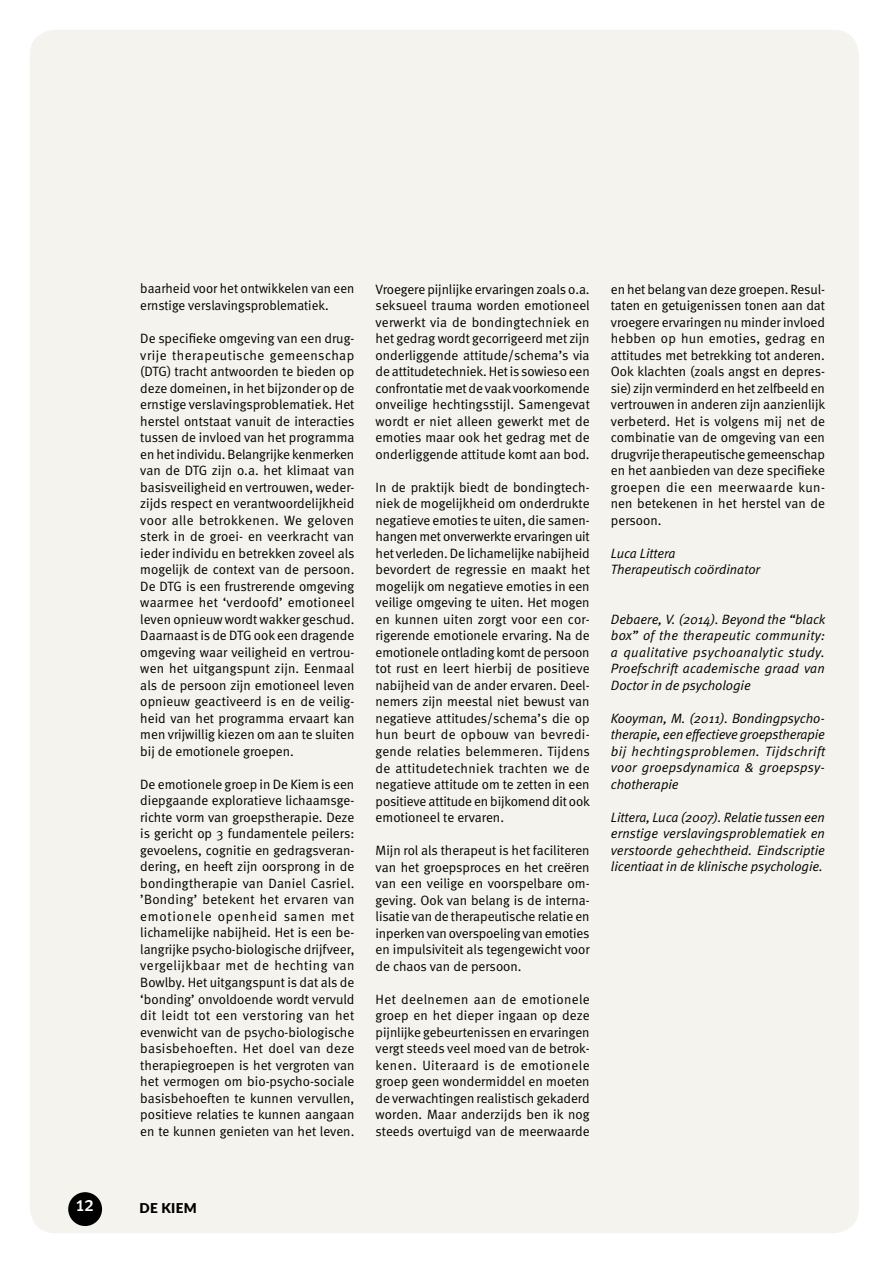
<style>
.page{position:relative;width:893px;height:1263px;background:#fff}
.page>*{position:absolute;margin:0;border:0;box-sizing:border-box;transform-origin:0 0}
.t1{font:500 21px "Meta Cond";color:#fff}
.t2{font:13.5px/16.5px "Meta Normal";color:#000;text-align:justify}
.t3{font:italic 13.5px/16.5px "Meta Normal";color:#000;text-align:justify}
.t4{font:900 13.5px "Lato";letter-spacing:.02em;color:#000}
</style>
<div class="page">
<div style="left:30px;top:30px;width:829px;height:1203px;background:#f4f3ed;border-radius:26px"></div>
<div style="left:68px;top:1192px;width:34px;height:34px;background:#000;border-radius:50%"></div>
<p class="t2" style="left:140px;top:280px;width:216px">baarheid voor het ontwikkelen van een ernstige verslavingsproblematiek.</p>
<p class="t2" style="left:140px;top:330px;width:216px">De specifieke omgeving van een drug&shy;vrije therapeutische gemeenschap (DTG) tracht antwoorden te bieden op deze domeinen, in het bijzonder op de ernstige verslavingsproblematiek. Het herstel ontstaat vanuit de interacties tussen de invloed van het programma en het individu. Belangrijke kenmerken van de DTG zijn o.a. het klimaat van basisveiligheid en vertrouwen, weder&shy;zijds respect en verantwoordelijkheid voor alle betrokkenen. We geloven sterk in de groei- en veerkracht van ieder individu en betrekken zoveel als mogelijk de context van de persoon.<br>De DTG is een frustrerende omgeving waarmee het ‘verdoofd’ emotioneel leven opnieuw wordt wakker geschud.<br>Daarnaast is de DTG ook een dragende omgeving waar veiligheid en vertrou&shy;wen het uitgangspunt zijn. Eenmaal als de persoon zijn emotioneel leven opnieuw geactiveerd is en de veilig&shy;heid van het programma ervaart kan men vrijwillig kiezen om aan te sluiten bij de emotionele groepen.</p>
<p class="t2" style="left:140px;top:776px;width:216px">De emotionele groep in De Kiem is een diepgaande exploratieve lichaamsge&shy;richte vorm van groepstherapie. Deze is gericht op 3 fundamentele peilers: gevoelens, cognitie en gedragsveran&shy;dering, en heeft zijn oorsprong in de bondingtherapie van Daniel Casriel. ’Bonding’ betekent het ervaren van emotionele openheid samen met lichamelijke nabijheid. Het is een be&shy;langrijke psycho-biologische drijfveer, vergelijkbaar met de hechting van Bowlby. Het uitgangspunt is dat als de ‘bonding’ onvoldoende wordt vervuld dit leidt tot een verstoring van het evenwicht van de psycho-biologische basisbehoeften. Het doel van deze therapiegroepen is het vergroten van het vermogen om bio-psycho-sociale basisbehoeften te kunnen vervullen, positieve relaties te kunnen aangaan en te kunnen genieten van het leven.</p>
<p class="t2" style="left:376px;top:281px;width:216px">Vroegere pijnlijke ervaringen zoals o.a. seksueel trauma worden emotioneel verwerkt via de bondingtechniek en het gedrag wordt gecorrigeerd met zijn onderliggende attitude/schema’s via de attitudetechniek. Het is sowieso een confrontatie met de vaak voorkomende onveilige hechtingsstijl. Samengevat wordt er niet alleen gewerkt met de emoties maar ook het gedrag met de onderliggende attitude komt aan bod.</p>
<p class="t2" style="left:376px;top:479px;width:216px">In de praktijk biedt de bondingtech&shy;niek de mogelijkheid om onderdrukte negatieve emoties te uiten, die samen&shy;hangen met onverwerkte ervaringen uit het verleden. De lichamelijke nabijheid bevordert de regressie en maakt het mogelijk om negatieve emoties in een veilige omgeving te uiten. Het mogen en kunnen uiten zorgt voor een cor&shy;rigerende emotionele ervaring. Na de emotionele ontlading komt de persoon tot rust en leert hierbij de positieve nabijheid van de ander ervaren. Deel&shy;nemers zijn meestal niet bewust van negatieve attitudes/schema’s die op hun beurt de opbouw van bevredi&shy;gende relaties belemmeren. Tijdens de attitudetechniek trachten we de negatieve attitude om te zetten in een positieve attitude en bijkomend dit ook emotioneel te ervaren.</p>
<p class="t2" style="left:376px;top:842px;width:216px">Mijn rol als therapeut is het faciliteren van het groepsproces en het creëren van een veilige en voorspelbare om&shy;geving. Ook van belang is de interna&shy;lisatie van de therapeutische relatie en inperken van overspoeling van emoties en impulsiviteit als tegengewicht voor de chaos van de persoon.</p>
<p class="t2" style="left:376px;top:990px;width:216px">Het deelnemen aan de emotionele groep en het dieper ingaan op deze pijnlijke gebeurtenissen en ervaringen vergt steeds veel moed van de betrok&shy;kenen. Uiteraard is de emotionele groep geen wondermiddel en moeten de verwachtingen realistisch gekaderd worden. Maar anderzijds ben ik nog steeds overtuigd van de meerwaarde</p>
<p class="t2" style="left:611px;top:281px;width:216px">en het belang van deze groepen. Resul&shy;taten en getuigenissen tonen aan dat vroegere ervaringen nu minder invloed hebben op hun emoties, gedrag en attitudes met betrekking tot anderen.<br>Ook klachten (zoals angst en depres&shy;sie) zijn verminderd en het zelfbeeld en vertrouwen in anderen zijn aanzienlijk verbeterd. Het is volgens mij net de combinatie van de omgeving van een drugvrije therapeutische gemeenschap en het aanbieden van deze specifieke groepen die een meerwaarde kun&shy;nen betekenen in het herstel van de persoon.</p>
<p class="t3" style="left:611px;top:545px;width:151px">Luca Littera<br>Therapeutisch coördinator</p>
<p class="t3" style="left:611px;top:611px;width:216px">Debaere, V. (2014). Beyond the “black box” of the therapeutic community: a qualitative psychoanalytic study.<br>Proefschrift academische graad van Doctor in de psychologie</p>
<p class="t3" style="left:611px;top:710px;width:216px">Kooyman, M. (2011). Bondingpsycho&shy;therapie, een effectieve groepstherapie bij hechtingsproblemen. Tijdschrift voor groepsdynamica &amp; groepspsy&shy;chotherapie</p>
<p class="t3" style="left:611px;top:809px;width:216px">Littera, Luca (2007). Relatie tussen een ernstige verslavingsproblematiek en verstoorde gehechtheid. Eindscriptie licentiaat in de klinische psychologie.</p>
<h1 class="t1" style="left:76px;top:1192px;width:19px">12</h1>
<p class="t4" style="left:140px;top:1198px;width:59px">DE KIEM</p>
</div>
